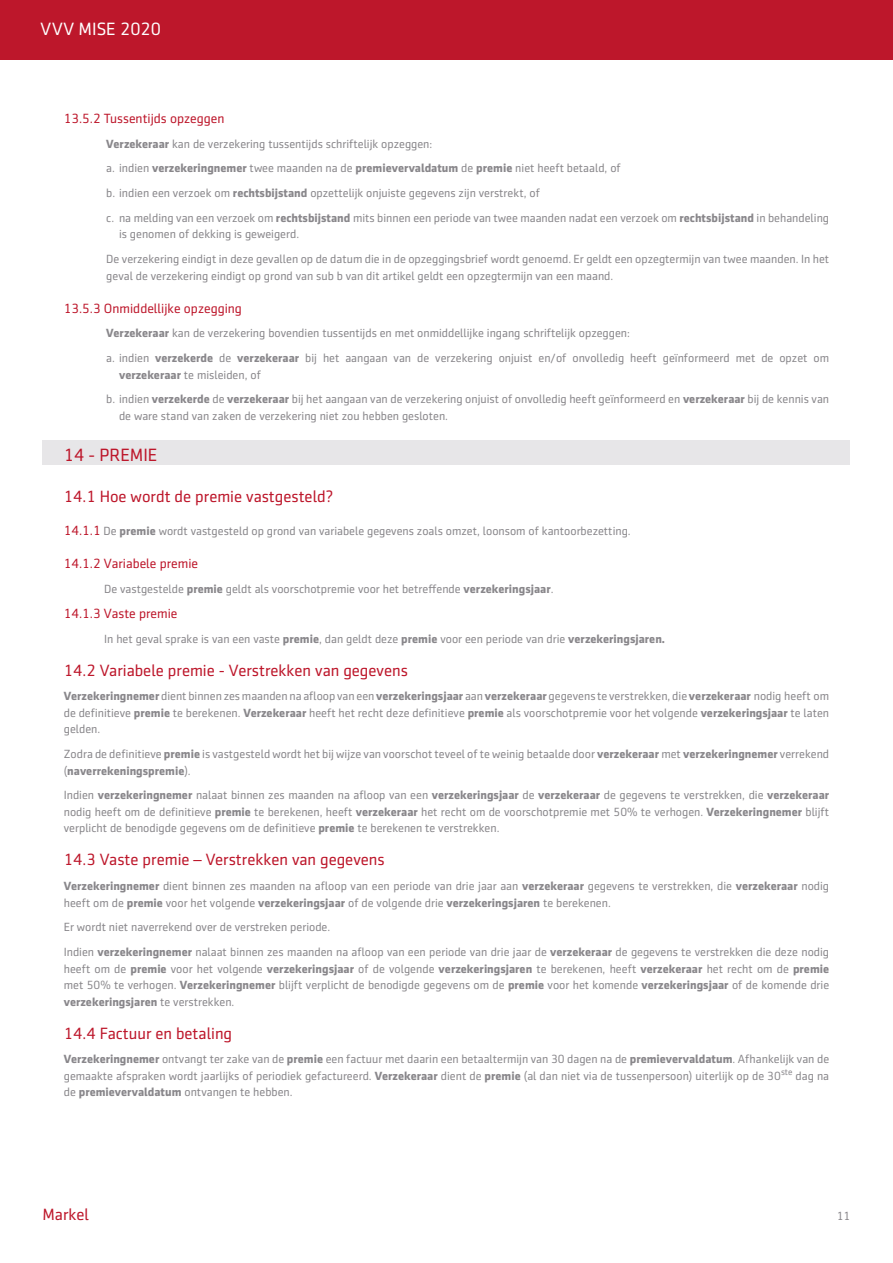
<style>
.page{position:relative;width:893px;height:1263px;background:#fff}
.page>*{position:absolute;margin:0;border:0;box-sizing:border-box;transform-origin:0 0}
.t1{font:18px "Sentico Sans DT";color:#fff}
.t2{font:18px "Sentico Sans DT";color:#bd172b}
.t3{font:16.5px "Sentico Sans DT";color:#bd172b}
.t4{font:13.5px "Sentico Sans DT";color:#bd172b}
.t5{font:12px/16.5px "Sentico Sans DT";color:#89878b}
.s1{font-weight:700}
.s2{font-size:13.5px;color:#bd172b}
</style>
<div class="page">
<div style="left:43px;top:440px;width:807px;height:25px;background:#e7e6e8"></div>
<div style="left:0;top:0;width:893px;height:59px;background:#bd172b"></div>
<h1 class="t1" style="left:41px;top:19px;width:122px">VVV MISE 2020</h1>
<p class="t4" style="left:64px;top:111px;width:162px">13.5.2 Tussentijds opzeggen</p>
<p class="t5" style="left:106px;top:131px;width:724px;line-height:24.8px"><span class="s1">Verzekeraar</span> kan de verzekering tussentijds schriftelijk opzeggen:<br>a. indien <span class="s1">verzekeringnemer</span> twee maanden na de <span class="s1">premievervaldatum</span> de <span class="s1">premie</span> niet heeft betaald, of<br>b. indien een verzoek om <span class="s1">rechtsbijstand</span> opzettelijk onjuiste gegevens zijn verstrekt, of<br>c. na melding van een verzoek om <span class="s1">rechtsbijstand</span> mits binnen een periode van twee maanden nadat een verzoek om <span class="s1">rechtsbijstand</span> in behandeling</p>
<p class="t5" style="left:106px;top:222px;width:724px;line-height:24.8px;text-indent:13px">is genomen of dekking is geweigerd.<br>De verzekering eindigt in deze gevallen op de datum die in de opzeggingsbrief wordt genoemd. Er geldt een opzegtermijn van twee maanden. In het</p>
<p class="t5" style="left:106px;top:267px;width:508px">geval de verzekering eindigt op grond van sub b van dit artikel geldt een opzegtermijn van een maand.</p>
<p class="t4" style="left:64px;top:301px;width:180px">13.5.3 Onmiddellijke opzegging</p>
<p class="t5" style="left:106px;top:321px;width:724px;line-height:24.8px"><span class="s1">Verzekeraar</span> kan de verzekering bovendien tussentijds en met onmiddellijke ingang schriftelijk opzeggen:<br>a. indien <span class="s1">verzekerde</span> de <span class="s1">verzekeraar</span> bij het aangaan van de verzekering onjuist en/of onvolledig heeft geïnformeerd met de opzet om</p>
<p class="t5" style="left:106px;top:362px;width:724px;line-height:24.8px;text-indent:13px"><span class="s1">verzekeraar</span> te misleiden, of<br>b. indien <span class="s1">verzekerde</span> de <span class="s1">verzekeraar</span> bij het aangaan van de verzekering onjuist of onvolledig heeft geïnformeerd en <span class="s1">verzekeraar</span> bij de kennis van</p>
<p class="t5" style="left:119px;top:408px;width:330px">de ware stand van zaken de verzekering niet zou hebben gesloten.</p>
<h1 class="t2" style="left:64px;top:445px;width:95px">14 - PREMIE</h1>
<h2 class="t3" style="left:64px;top:488px;width:271px">14.1 Hoe wordt de premie vastgesteld?</h2>
<p class="t5" style="left:64px;top:523px;width:568px"><span class="s2">14.1.1</span> De <span class="s1">premie</span> wordt vastgesteld op grond van variabele gegevens zoals omzet, loonsom of kantoorbezetting.</p>
<p class="t4" style="left:64px;top:556px;width:136px">14.1.2 Variabele premie</p>
<p class="t5" style="left:104px;top:581px;width:451px">De vastgestelde <span class="s1">premie</span> geldt als voorschotpremie voor het betreffende <span class="s1">verzekeringsjaar</span>.</p>
<p class="t4" style="left:64px;top:606px;width:115px">14.1.3 Vaste premie</p>
<p class="t5" style="left:104px;top:630px;width:562px">In het geval sprake is van een vaste <span class="s1">premie</span>, dan geldt deze <span class="s1">premie</span> voor een periode van drie <span class="s1">verzekeringsjaren.</span></p>
<h2 class="t3" style="left:64px;top:661px;width:346px">14.2 Variabele premie - Verstrekken van gegevens</h2>
<p class="t5" style="left:64px;top:688px;width:767px;text-align:justify"><span class="s1">Verzekeringnemer</span> dient binnen zes maanden na afloop van een <span class="s1">verzekeringsjaar</span> aan <span class="s1">verzekeraar</span> gegevens te verstrekken, die <span class="s1">verzekeraar</span> nodig heeft om de definitieve <span class="s1">premie</span> te berekenen. <span class="s1">Verzekeraar</span> heeft het recht deze definitieve <span class="s1">premie</span> als voorschotpremie voor het volgende <span class="s1">verzekeringsjaar</span> te laten gelden.</p>
<p class="t5" style="left:64px;top:746px;width:767px">Zodra de definitieve <span class="s1">premie</span> is vastgesteld wordt het bij wijze van voorschot teveel of te weinig betaalde door <span class="s1">verzekeraar</span> met <span class="s1">verzekeringnemer</span> verrekend (<span class="s1">naverrekeningspremie</span>).</p>
<p class="t5" style="left:64px;top:787px;width:767px;text-align:justify">Indien <span class="s1">verzekeringnemer</span> nalaat binnen zes maanden na afloop van een <span class="s1">verzekeringsjaar</span> de <span class="s1">verzekeraar</span> de gegevens te verstrekken, die <span class="s1">verzekeraar </span>nodig heeft om de definitieve <span class="s1">premie</span> te berekenen, heeft <span class="s1">verzekeraar</span> het recht om de voorschotpremie met 50% te verhogen. <span class="s1">Verzekeringnemer</span> blijft verplicht de benodigde gegevens om de definitieve <span class="s1">premie</span> te berekenen te verstrekken.</p>
<h2 class="t3" style="left:64px;top:851px;width:322px">14.3 Vaste premie – Verstrekken van gegevens</h2>
<p class="t5" style="left:64px;top:878px;width:767px"><span class="s1">Verzekeringnemer</span> dient binnen zes maanden na afloop van een periode van drie jaar aan <span class="s1">verzekeraar</span> gegevens te verstrekken, die <span class="s1">verzekeraar</span> nodig heeft om de <span class="s1">premie</span> voor het volgende <span class="s1">verzekeringsjaar</span> of de volgende drie <span class="s1">verzekeringsjaren</span> te berekenen.</p>
<p class="t5" style="left:64px;top:915px;width:767px;line-height:24.8px">Er wordt niet naverrekend over de verstreken periode.<br>Indien <span class="s1">verzekeringnemer</span> nalaat binnen zes maanden na afloop van een periode van drie jaar de <span class="s1">verzekeraar</span> de gegevens te verstrekken die deze nodig</p>
<p class="t5" style="left:64px;top:960px;width:767px;text-align:justify">heeft om de <span class="s1">premie</span> voor het volgende <span class="s1">verzekeringsjaar</span> of de volgende <span class="s1">verzekeringsjaren</span> te berekenen, heeft <span class="s1">verzekeraar</span> het recht om de <span class="s1">premie </span>met 50% te verhogen. <span class="s1">Verzekeringnemer</span> blijft verplicht de benodigde gegevens om de <span class="s1">premie</span> voor het komende <span class="s1">verzekeringsjaar</span> of de komende drie <span class="s1">verzekeringsjaren</span> te verstrekken.</p>
<h2 class="t3" style="left:64px;top:1024px;width:170px">14.4 Factuur en betaling</h2>
<p class="t5" style="left:64px;top:1051px;width:767px;text-align:justify"><span class="s1">Verzekeringnemer</span> ontvangt ter zake van de <span class="s1">premie</span> een factuur met daarin een betaaltermijn van 30 dagen na de <span class="s1">premievervaldatum</span>. Afhankelijk van de gemaakte afspraken wordt jaarlijks of periodiek gefactureerd. <span class="s1">Verzekeraar</span> dient de <span class="s1">premie</span> (al dan niet via de tussenpersoon) uiterlijk op de 30<sup>ste</sup> dag na de <span class="s1">premievervaldatum</span> ontvangen te hebben.</p>
<h2 class="t3" style="left:43px;top:1206px;width:48px">Markel</h2>
<p class="t5" style="left:837px;top:1208px;width:15px">11</p>
</div>
